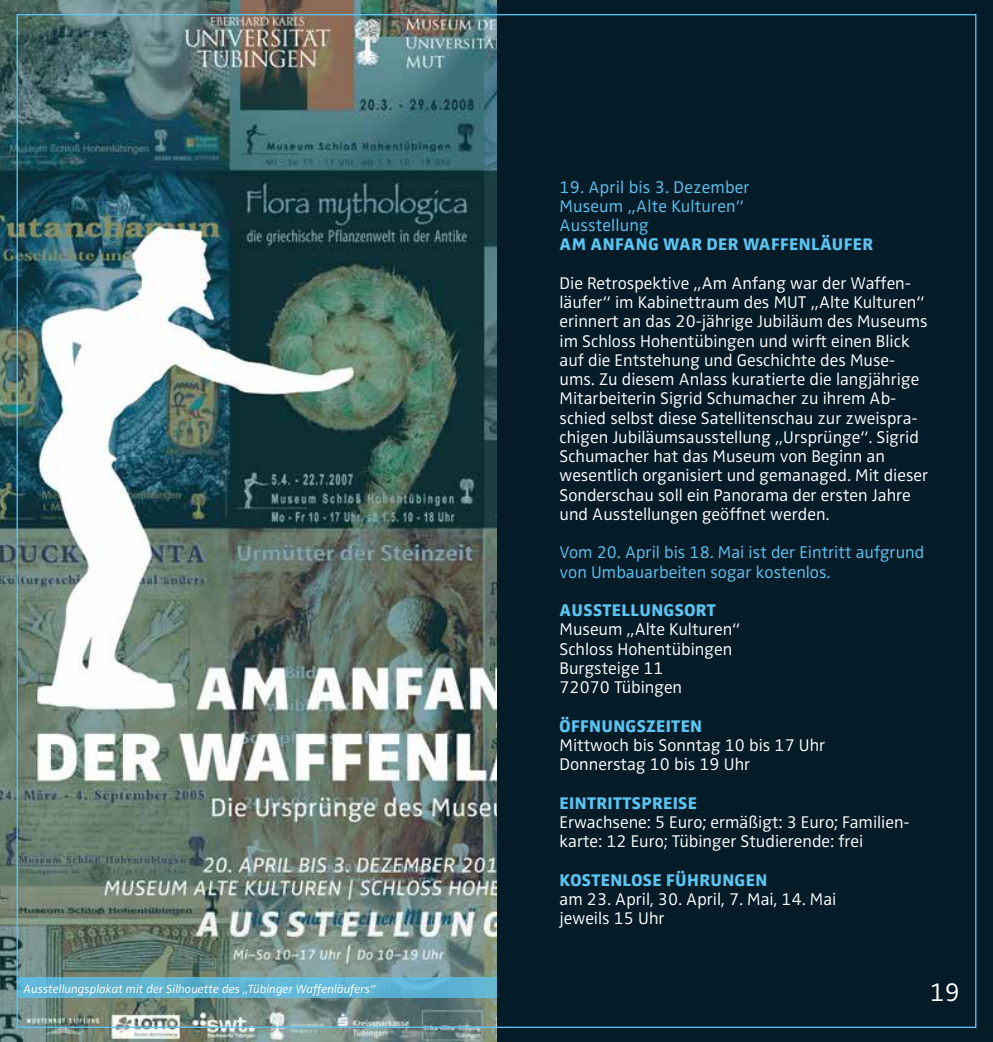
<style>
.page{position:relative;width:993px;height:1042px;background:#fff}
.page>*{position:absolute;margin:0;border:0;box-sizing:border-box;transform-origin:0 0}
.t1{font:300 26.25px "Zwo OT";color:#fff}
.t2{font:300 17.5px/19.2px "Zwo OT";color:#fff}
.t3{font:300 17.5px/19.2px "Zwo OT";color:#5bc5f2}
.t4{font:800 17.5px "Zwo OT";letter-spacing:.02em;color:#5bc5f2}
.t5{font:italic 300 12.25px "Zwo OT";color:#fff}
</style>
<div class="page">
<div style="left:496px;top:0;width:496px;height:1042px;background:#041b28"></div>
<img style="left:0;top:0;width:496px;height:1042px">
<div style="left:17px;top:977px;width:479px;height:21px;background:linear-gradient(to right,#60b4d1,#60b5d7)"></div>
<p class="t5" style="left:23px;top:981px;width:354px">Ausstellungsplakat mit der Silhouette des „Tübinger Waffenläufers“</p>
<p class="t3" style="left:559px;top:177px;width:191px">19. April bis 3. Dezember<br>Museum „Alte Kulturen“<br>Ausstellung</p>
<p class="t4" style="left:559px;top:234px;width:315px">AM ANFANG WAR DER WAFFENLÄUFER</p>
<p class="t2" style="left:559px;top:274px;width:370px">Die Retrospektive „Am Anfang war der Waffen&shy;läufer“ im Kabinettraum des MUT „Alte Kulturen“ erinnert an das 20-jährige Jubiläum des Museums im Schloss Hohentübingen und wirft einen Blick auf die Entstehung und Geschichte des Muse&shy;ums. Zu diesem Anlass kuratierte die langjährige Mitarbeiterin Sigrid Schumacher zu ihrem Ab&shy;schied selbst diese Satellitenschau zur zweispra&shy;chigen Jubiläumsausstellung „Ursprünge“. Sigrid Schumacher hat das Museum von Beginn an wesentlich organisiert und gemanaged. Mit dieser Sonderschau soll ein Panorama der ersten Jahre und Ausstellungen geöffnet werden.</p>
<p class="t3" style="left:559px;top:543px;width:366px">Vom 20. April bis 18. Mai ist der Eintritt aufgrund von Umbauarbeiten sogar kostenlos.</p>
<p class="t4" style="left:559px;top:600px;width:158px">AUSSTELLUNGSORT</p>
<p class="t2" style="left:559px;top:620px;width:182px">Museum „Alte Kulturen“<br>Schloss Hohentübingen<br>Burgsteige 11<br>72070 Tübingen</p>
<p class="t4" style="left:559px;top:715px;width:144px">ÖFFNUNGSZEITEN</p>
<p class="t2" style="left:559px;top:736px;width:267px">Mittwoch bis Sonntag 10 bis 17 Uhr<br>Donnerstag 10 bis 19 Uhr</p>
<p class="t4" style="left:559px;top:792px;width:139px">EINTRITTSPREISE</p>
<p class="t2" style="left:559px;top:813px;width:352px">Erwachsene: 5 Euro; ermäßigt: 3 Euro; Familien&shy;karte: 12 Euro; Tübinger Studierende: frei</p>
<p class="t4" style="left:559px;top:869px;width:209px">KOSTENLOSE FÜHRUNGEN</p>
<p class="t2" style="left:559px;top:890px;width:278px">am 23. April, 30. April, 7. Mai, 14. Mai jeweils 15 Uhr</p>
<h1 class="t1" style="left:929px;top:977px;width:32px">19</h1>
</div>
